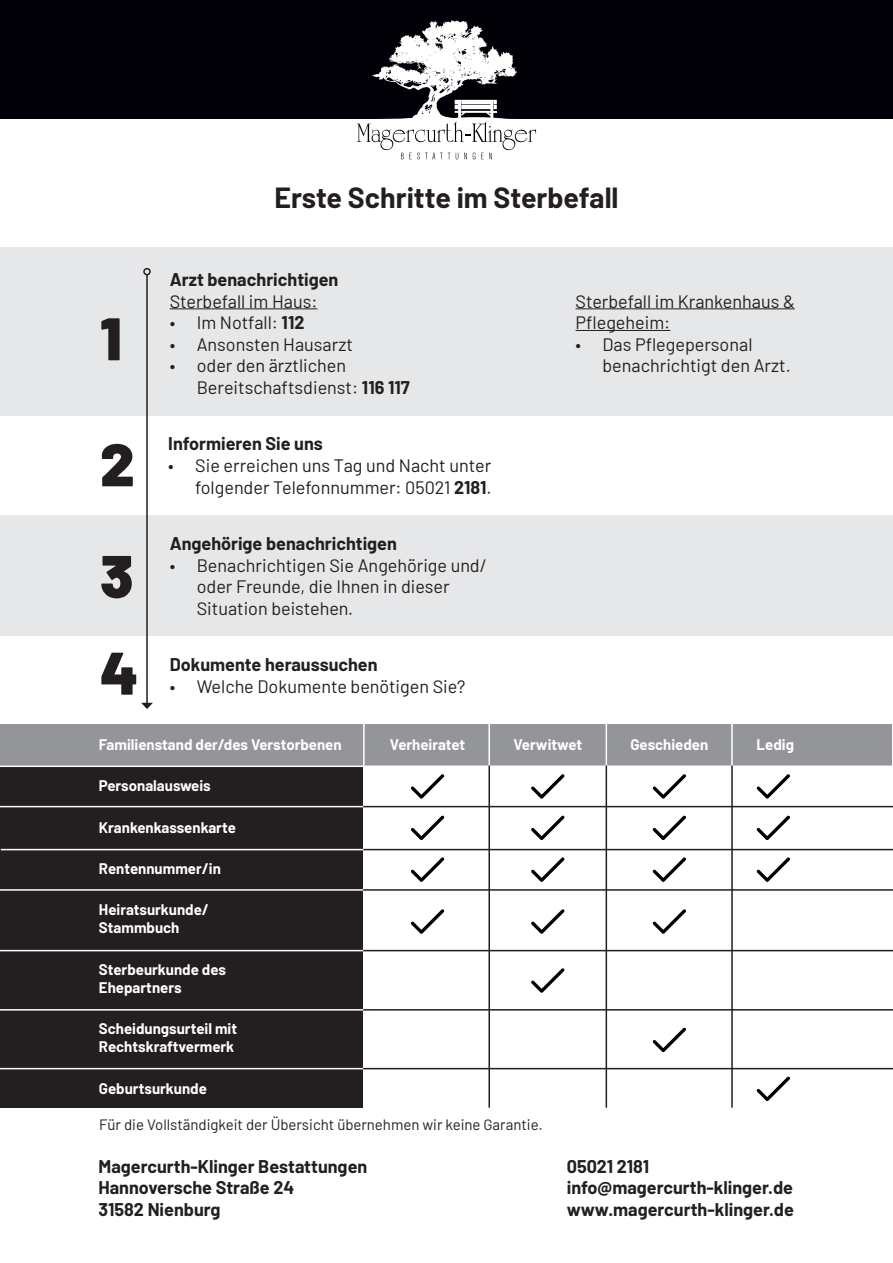
<style>
.page{position:relative;width:893px;height:1263px;background:#fff}
.page>*{position:absolute;margin:0;border:0;box-sizing:border-box;transform-origin:0 0}
.t1{font:900 60px "Barlow";color:#231f20}
.t2{font:700 28.5px "Barlow";color:#231f20}
.t3{font:18px/21.6px "Barlow";color:#231f20}
.t4{font:700 18px "Barlow";color:#231f20}
.t5{font:700 15px "Barlow";color:#fff}
.t6{font:15px "Barlow";color:#231f20}
.s1{font-weight:700}
</style>
<div class="page">
<div style="left:0;top:247px;width:893px;height:169px;background:#e6e7e9"></div>
<div style="left:0;top:515px;width:893px;height:121px;background:#e6e7e9"></div>
<div style="left:0;top:0;width:893px;height:118px;background:#000006"></div>
<svg style="left:357px;top:20px;width:179px;height:139px"></svg>
<div style="left:1px;top:724px;width:891px;height:384px;background:#231f20"></div>
<div style="left:1px;top:724px;width:891px;height:41px;background:#939598"></div>
<hr style="left:363px;top:709px;width:2px;height:429px;background:#fff">
<hr style="left:488px;top:711px;width:2px;height:397px;background:#fff">
<hr style="left:731px;top:711px;width:2px;height:397px;background:#fff">
<hr style="left:606px;top:711px;width:1px;height:397px;background:#fff">
<hr style="left:0;top:765px;width:893px;height:2px;background:#fff">
<hr style="left:1px;top:849px;width:779px;height:1px;background:#fff">
<hr style="left:0;top:1009px;width:779px;height:1px;background:#fff">
<hr style="left:0;top:806px;width:782px;height:1px;background:#fff">
<hr style="left:0;top:950px;width:782px;height:1px;background:#fff">
<hr style="left:0;top:889px;width:782px;height:2px;background:#fff">
<hr style="left:0;top:1068px;width:782px;height:1px;background:#fff">
<div style="left:363px;top:767px;width:529px;height:341px;background:#fff"></div>
<hr style="left:488px;top:765px;width:2px;height:343px;background:#231f20">
<hr style="left:731px;top:765px;width:2px;height:343px;background:#231f20">
<hr style="left:606px;top:765px;width:1px;height:343px;background:#231f20">
<hr style="left:363px;top:849px;width:530px;height:1px;background:#231f20">
<hr style="left:363px;top:1009px;width:530px;height:1px;background:#231f20">
<hr style="left:363px;top:806px;width:530px;height:1px;background:#231f20">
<hr style="left:363px;top:950px;width:530px;height:1px;background:#231f20">
<hr style="left:363px;top:889px;width:530px;height:2px;background:#231f20">
<hr style="left:363px;top:1068px;width:530px;height:1px;background:#231f20">
<svg style="left:411px;top:774px;width:33px;height:25px"></svg>
<svg style="left:531px;top:774px;width:34px;height:25px"></svg>
<svg style="left:411px;top:815px;width:33px;height:25px"></svg>
<svg style="left:531px;top:815px;width:34px;height:25px"></svg>
<svg style="left:411px;top:857px;width:33px;height:25px"></svg>
<svg style="left:531px;top:857px;width:34px;height:25px"></svg>
<svg style="left:411px;top:909px;width:33px;height:25px"></svg>
<svg style="left:531px;top:909px;width:34px;height:25px"></svg>
<svg style="left:531px;top:968px;width:34px;height:25px"></svg>
<svg style="left:653px;top:774px;width:33px;height:25px"></svg>
<svg style="left:653px;top:815px;width:33px;height:25px"></svg>
<svg style="left:653px;top:857px;width:33px;height:25px"></svg>
<svg style="left:653px;top:909px;width:33px;height:25px"></svg>
<svg style="left:653px;top:1027px;width:33px;height:25px"></svg>
<svg style="left:757px;top:774px;width:33px;height:25px"></svg>
<svg style="left:757px;top:815px;width:33px;height:25px"></svg>
<svg style="left:757px;top:857px;width:33px;height:25px"></svg>
<svg style="left:757px;top:1076px;width:33px;height:25px"></svg>
<hr style="left:170px;top:308px;width:147px;height:1px;background:#231f20">
<hr style="left:576px;top:308px;width:219px;height:1px;background:#231f20">
<hr style="left:576px;top:330px;width:94px;height:1px;background:#231f20">
<hr style="left:146px;top:275px;width:2px;height:428px;background:#231f20">
<div style="left:143px;top:268px;width:8px;height:7px;border:2px solid #231f20;border-radius:50%"></div>
<svg style="left:141px;top:703px;width:12px;height:6px"></svg>
<p class="t1" style="left:100px;top:294px;width:23px">1</p>
<p class="t1" style="left:100px;top:420px;width:36px">2</p>
<p class="t1" style="left:100px;top:531px;width:35px">3</p>
<p class="t1" style="left:100px;top:628px;width:40px">4</p>
<p class="t2" style="left:274px;top:177px;width:346px">Erste Schritte im Sterbefall</p>
<p class="t4" style="left:170px;top:266px;width:170px">Arzt benachrichtigen</p>
<p class="t3" style="left:170px;top:289px;width:149px">Sterbefall im Haus:</p>
<p class="t3" style="left:170px;top:310px;width:136px">• Im Notfall: <span class="s1">112</span></p>
<p class="t3" style="left:170px;top:332px;width:185px">• Ansonsten Hausarzt</p>
<p class="t3" style="left:197px;top:354px;width:215px;text-indent:-27px">• oder den ärztlichen<br>Bereitschaftsdienst: <span class="s1">116 117</span></p>
<p class="t4" style="left:168px;top:431px;width:156px">Informieren Sie uns</p>
<p class="t3" style="left:168px;top:453px;width:325px;text-align:right">• Sie erreichen uns Tag und Nacht unter folgender Telefonnummer: 05021 <span class="s1">2181</span>.</p>
<p class="t4" style="left:170px;top:530px;width:229px">Angehörige benachrichtigen</p>
<p class="t3" style="left:197px;top:553px;width:292px;text-indent:-27px">• Benachrichtigen Sie Angehörige und/ oder Freunde, die Ihnen in dieser<br>Situation beistehen.</p>
<p class="t4" style="left:170px;top:651px;width:209px">Dokumente heraussuchen</p>
<p class="t3" style="left:170px;top:674px;width:297px">• Welche Dokumente benötigen Sie?</p>
<p class="t3" style="left:576px;top:289px;width:221px">Sterbefall im Krankenhaus &amp;</p>
<p class="t3" style="left:576px;top:310px;width:96px">Pflegeheim:</p>
<p class="t3" style="left:603px;top:332px;width:190px;text-indent:-27px">• Das Pflegepersonal benachrichtigt den Arzt.</p>
<p class="t5" style="left:99px;top:733px;width:244px">Familienstand der/des Verstorbenen</p>
<p class="t5" style="left:390px;top:733px;width:77px">Verheiratet</p>
<p class="t5" style="left:513px;top:733px;width:70px">Verwitwet</p>
<p class="t5" style="left:630px;top:733px;width:79px">Geschieden</p>
<p class="t5" style="left:757px;top:733px;width:39px">Ledig</p>
<p class="t5" style="left:99px;top:775px;width:113px">Personalausweis</p>
<p class="t5" style="left:99px;top:816px;width:138px">Krankenkassenkarte</p>
<p class="t5" style="left:99px;top:857px;width:123px">Rentennummer/in</p>
<p class="t5" style="left:99px;top:899px;width:112px">Heiratsurkunde/</p>
<p class="t5" style="left:99px;top:917px;width:82px">Stammbuch</p>
<p class="t5" style="left:99px;top:958px;width:129px">Sterbeurkunde des</p>
<p class="t5" style="left:99px;top:976px;width:84px">Ehepartners</p>
<p class="t5" style="left:99px;top:1018px;width:140px">Scheidungsurteil mit</p>
<p class="t5" style="left:99px;top:1036px;width:137px">Rechtskraftvermerk</p>
<p class="t5" style="left:99px;top:1077px;width:110px">Geburtsurkunde</p>
<p class="t6" style="left:99px;top:1114px;width:445px">Für die Vollständigkeit der Übersicht übernehmen wir keine Garantie.</p>
<p class="t4" style="left:99px;top:1153px;width:270px">Magercurth-Klinger Bestattungen</p>
<p class="t4" style="left:99px;top:1174px;width:197px">Hannoversche Straße 24</p>
<p class="t4" style="left:99px;top:1196px;width:123px">31582 Nienburg</p>
<p class="t4" style="left:567px;top:1153px;width:84px">05021 2181</p>
<p class="t4" style="left:567px;top:1174px;width:228px">info@magercurth-klinger.de</p>
<p class="t4" style="left:567px;top:1196px;width:229px">www.magercurth-klinger.de</p>
</div>
